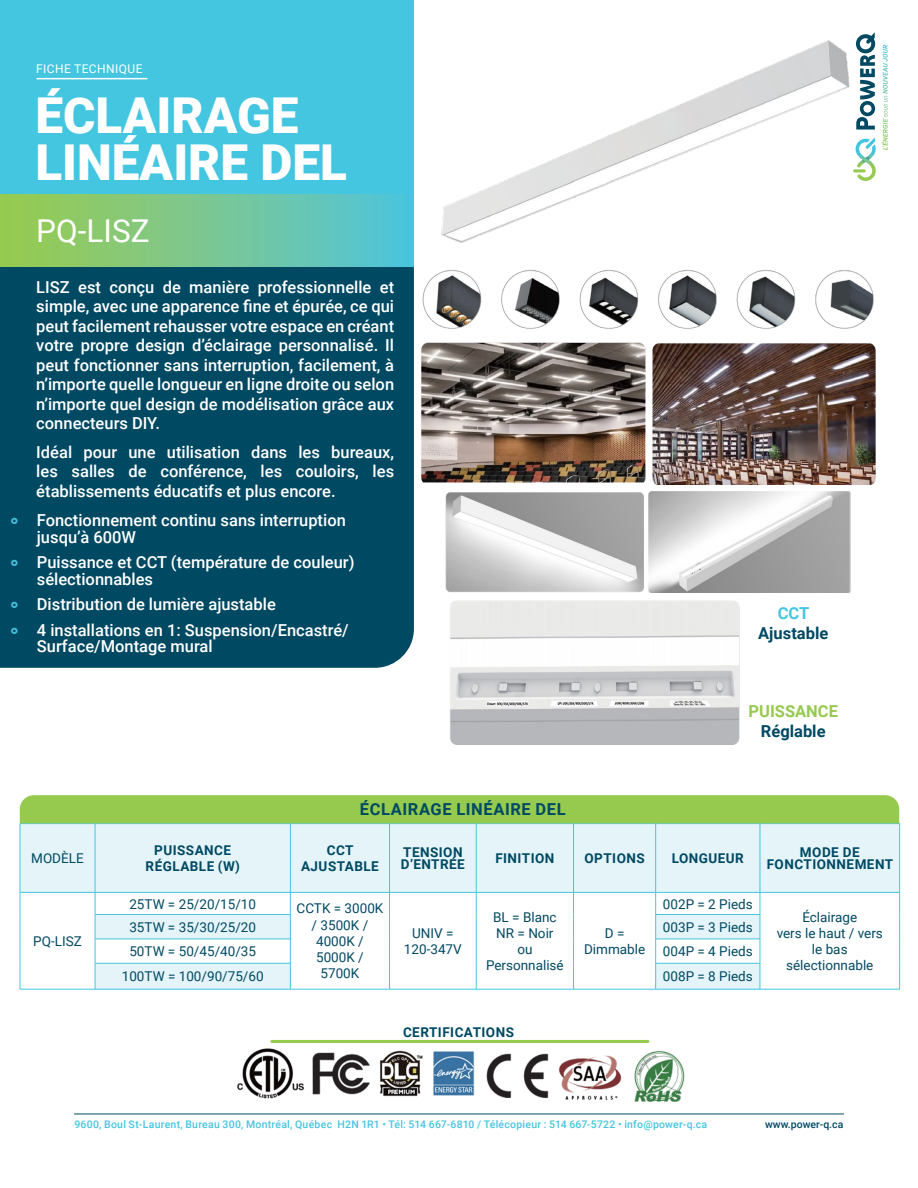
<style>
.page{position:relative;width:918px;height:1188px;background:#fff}
.page>*{position:absolute;margin:0;border:0;box-sizing:border-box;transform-origin:0 0}
.t1{font:900 49.5px/46.5px "Roboto";color:#fff}
.t2{font:31.5px "Roboto";color:#fff}
.t3{font:500 16.5px/19.5px "Roboto";color:#fff}
.t4{font:700 16.5px "Roboto";letter-spacing:.03em;color:#004963}
.t5{font:700 16.5px "Roboto";color:#004963}
.t6{font:700 16.5px "Roboto";color:#96ca4e}
.t7{font:700 16.5px "Roboto";color:#44c5e0}
.t8{font:13.5px/16.2px "Roboto";color:#004963;text-align:center}
.t9{font:700 13.5px/16.5px "Roboto";letter-spacing:.035em;color:#004963;text-align:center}
.t10{font:12px "Roboto";letter-spacing:.035em;color:#fff}
.t11{font:500 10.5px "Roboto";letter-spacing:.02em;color:#44c5e0}
.t12{font:500 10.5px "Roboto";color:#004963}
.s1{font-weight:700;font-size:24px;color:#44c5e0}
</style>
<div class="page">
<div style="left:0;top:266px;width:414px;height:402px;background:#004963"></div>
<div style="left:0;top:0;width:414px;height:266px;background:#44c5e0"></div>
<div style="left:0;top:194px;width:414px;height:72px;background:linear-gradient(to right,#9dca4c,#51c4db)"></div>
<hr style="left:74px;top:1114px;width:770px;height:1px;background:#004963">
<svg style="left:856px;top:32px;width:19px;height:98px"></svg>
<svg style="left:854px;top:137px;width:22px;height:44px"></svg>
<svg style="left:883px;top:45px;width:5px;height:44px"></svg>
<hr style="left:37px;top:78px;width:110px;height:1px;background:#fff">
<svg style="left:21px;top:824px;width:878px;height:165px;fill:#e4f4f9"></svg>
<hr style="left:20px;top:823px;width:75px;height:1px;background:#44c5e0">
<hr style="left:20px;top:824px;width:1px;height:68px;background:#44c5e0">
<hr style="left:95px;top:823px;width:195px;height:1px;background:#44c5e0">
<hr style="left:290px;top:823px;width:100px;height:1px;background:#44c5e0">
<hr style="left:390px;top:823px;width:86px;height:1px;background:#44c5e0">
<hr style="left:476px;top:823px;width:98px;height:1px;background:#44c5e0">
<hr style="left:574px;top:823px;width:82px;height:1px;background:#44c5e0">
<hr style="left:656px;top:823px;width:104px;height:1px;background:#44c5e0">
<hr style="left:760px;top:823px;width:140px;height:1px;background:#44c5e0">
<hr style="left:95px;top:914px;width:195px;height:1px;background:#44c5e0">
<hr style="left:656px;top:914px;width:104px;height:1px;background:#44c5e0">
<hr style="left:95px;top:939px;width:195px;height:1px;background:#44c5e0">
<hr style="left:656px;top:939px;width:104px;height:1px;background:#44c5e0">
<svg style="left:20px;top:893px;width:1px;height:96px"></svg>
<hr style="left:95px;top:963px;width:195px;height:1px;background:#44c5e0">
<hr style="left:656px;top:963px;width:104px;height:1px;background:#44c5e0">
<hr style="left:20px;top:989px;width:75px;height:1px;background:#44c5e0">
<hr style="left:95px;top:989px;width:195px;height:1px;background:#44c5e0">
<hr style="left:290px;top:989px;width:100px;height:1px;background:#44c5e0">
<hr style="left:390px;top:989px;width:86px;height:1px;background:#44c5e0">
<hr style="left:476px;top:989px;width:98px;height:1px;background:#44c5e0">
<hr style="left:574px;top:989px;width:82px;height:1px;background:#44c5e0">
<hr style="left:656px;top:989px;width:104px;height:1px;background:#44c5e0">
<hr style="left:760px;top:989px;width:140px;height:1px;background:#44c5e0">
<hr style="left:95px;top:824px;width:1px;height:68px;background:#44c5e0">
<hr style="left:290px;top:824px;width:1px;height:68px;background:#44c5e0">
<hr style="left:389px;top:824px;width:1px;height:68px;background:#44c5e0">
<hr style="left:476px;top:824px;width:1px;height:68px;background:#44c5e0">
<hr style="left:573px;top:824px;width:1px;height:68px;background:#44c5e0">
<hr style="left:655px;top:824px;width:1px;height:68px;background:#44c5e0">
<hr style="left:760px;top:824px;width:1px;height:68px;background:#44c5e0">
<hr style="left:899px;top:824px;width:1px;height:68px;background:#44c5e0">
<hr style="left:20px;top:892px;width:75px;height:1px;background:#44c5e0">
<hr style="left:95px;top:892px;width:195px;height:1px;background:#44c5e0">
<hr style="left:290px;top:892px;width:100px;height:1px;background:#44c5e0">
<hr style="left:390px;top:892px;width:86px;height:1px;background:#44c5e0">
<hr style="left:476px;top:892px;width:98px;height:1px;background:#44c5e0">
<hr style="left:574px;top:892px;width:82px;height:1px;background:#44c5e0">
<hr style="left:656px;top:892px;width:104px;height:1px;background:#44c5e0">
<hr style="left:760px;top:892px;width:140px;height:1px;background:#44c5e0">
<svg style="left:95px;top:893px;width:1px;height:96px"></svg>
<svg style="left:290px;top:893px;width:1px;height:96px"></svg>
<svg style="left:389px;top:893px;width:1px;height:96px"></svg>
<svg style="left:476px;top:893px;width:1px;height:96px"></svg>
<svg style="left:573px;top:893px;width:1px;height:96px"></svg>
<svg style="left:655px;top:893px;width:1px;height:96px"></svg>
<svg style="left:760px;top:893px;width:1px;height:96px"></svg>
<svg style="left:899px;top:893px;width:1px;height:96px"></svg>
<div style="left:20px;top:795px;width:879px;height:28px;background:#96ca4e"></div>
<img style="left:441px;top:40px;width:413px;height:203px">
<img style="left:421px;top:270px;width:455px;height:215px">
<img style="left:237px;top:1048px;width:448px;height:54px">
<hr style="left:272px;top:1040px;width:376px;height:3px;background:#96ca4e">
<img style="left:450px;top:600px;width:290px;height:145px">
<img style="left:445px;top:492px;width:199px;height:100px">
<img style="left:648px;top:491px;width:203px;height:102px">
<p class="t10" style="left:36px;top:61px;width:108px">FICHE TECHNIQUE</p>
<h1 class="t1" style="left:35px;top:91px;width:313px">ÉCLAIRAGE<br>LINÉAIRE DEL</h1>
<h2 class="t2" style="left:36px;top:209px;width:115px">PQ-LISZ</h2>
<p class="t3" style="left:36px;top:277px;width:359px;text-align:justify">LISZ est conçu de manière professionnelle et simple, avec une apparence fine et épurée, ce qui peut facilement rehausser votre espace en créant votre propre design d’éclairage personnalisé. Il peut fonctionner sans interruption, facilement, à n’importe quelle longueur en ligne droite ou selon n’importe quel design de modélisation grâce aux connecteurs DIY.</p>
<p class="t3" style="left:36px;top:442px;width:359px;text-align:justify">Idéal pour une utilisation dans les bureaux, les salles de conférence, les couloirs, les établissements éducatifs et plus encore.</p>
<p class="t3" style="left:37px;top:512px;width:311px;line-height:16.5px;text-indent:-27px"><span class="s1">°</span> Fonctionnement continu sans interruption jusqu’à 600W</p>
<p class="t3" style="left:37px;top:554px;width:319px;line-height:16.5px;text-indent:-27px"><span class="s1">°</span> Puissance et CCT (température de couleur) sélectionnables</p>
<p class="t3" style="left:10px;top:591px;width:340px;line-height:25.5px"><span class="s1">°</span> Distribution de lumière ajustable<br><span class="s1">°</span> 4 installations en 1: Suspension/Encastré/</p>
<p class="t3" style="left:37px;top:636px;width:177px">Surface/Montage mural</p>
<p class="t4" style="left:360px;top:798px;width:207px">ÉCLAIRAGE LINÉAIRE DEL</p>
<p class="t7" style="left:778px;top:602px;width:33px">CCT</p>
<p class="t5" style="left:758px;top:622px;width:72px">Ajustable</p>
<p class="t6" style="left:749px;top:700px;width:91px">PUISSANCE</p>
<p class="t5" style="left:761px;top:720px;width:66px">Réglable</p>
<p class="t8" style="left:31px;top:850px;width:54px">MODÈLE</p>
<p class="t9" style="left:146px;top:841px;width:96px">PUISSANCE<br>RÉGLABLE (W)</p>
<p class="t9" style="left:301px;top:841px;width:79px">CCT<br>AJUSTABLE</p>
<p class="t9" style="left:401px;top:846px;width:65px;line-height:12px;text-align:left">TENSION<br>D’ENTRÉE</p>
<p class="t9" style="left:495px;top:850px;width:61px">FINITION</p>
<p class="t9" style="left:584px;top:850px;width:62px">OPTIONS</p>
<p class="t9" style="left:672px;top:850px;width:74px">LONGUEUR</p>
<p class="t9" style="left:767px;top:846px;width:128px;line-height:12px">MODE DE<br>FONCTIONNEMENT</p>
<p class="t8" style="left:33px;top:932px;width:50px">PQ-LISZ</p>
<p class="t8" style="left:663px;top:895px;width:91px">002P = 2 Pieds</p>
<p class="t8" style="left:129px;top:895px;width:128px">25TW = 25/20/15/10</p>
<p class="t8" style="left:297px;top:900px;width:88px">CCTK = 3000K / 3500K /<br>4000K /<br>5000K /<br>5700K</p>
<p class="t8" style="left:486px;top:908px;width:79px">BL = Blanc<br>NR = Noir<br>ou<br>Personnalisé</p>
<p class="t8" style="left:129px;top:918px;width:128px">35TW = 35/30/25/20</p>
<p class="t8" style="left:663px;top:918px;width:91px">003P = 3 Pieds</p>
<p class="t8" style="left:129px;top:943px;width:128px">50TW = 50/45/40/35</p>
<p class="t8" style="left:663px;top:943px;width:91px">004P = 4 Pieds</p>
<p class="t8" style="left:122px;top:968px;width:143px">100TW = 100/90/75/60</p>
<p class="t8" style="left:663px;top:968px;width:91px">008P = 8 Pieds</p>
<p class="t8" style="left:584px;top:924px;width:63px">D =<br>Dimmable</p>
<p class="t8" style="left:404px;top:924px;width:59px">UNIV =<br>120-347V</p>
<p class="t9" style="left:403px;top:1024px;width:113px">CERTIFICATIONS</p>
<p class="t8" style="left:777px;top:908px;width:108px">Éclairage<br>vers le haut / vers le bas sélectionnable</p>
<p class="t11" style="left:74px;top:1117px;width:634px">9600, Boul St-Laurent, Bureau 300, Montréal, Québec H2N 1R1 • Tél: 514 667-6810 / Télécopieur : 514 667-5722 • info@power-q.ca</p>
<p class="t12" style="left:765px;top:1117px;width:80px">www.power-q.ca</p>
</div>
